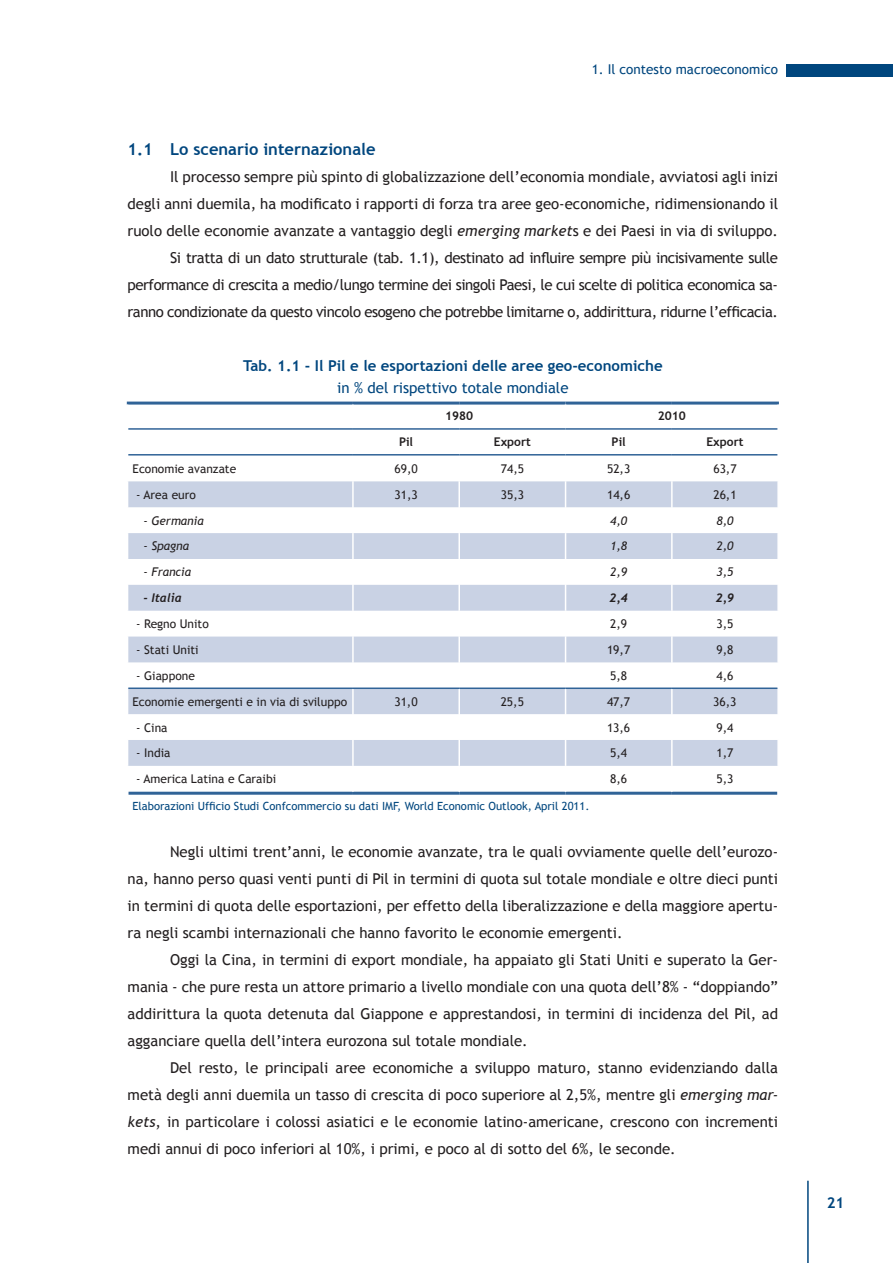
<style>
.page{position:relative;width:893px;height:1263px;background:#fff}
.page>*{position:absolute;margin:0;border:0;box-sizing:border-box;transform-origin:0 0}
.t1{font:700 16.5px "Trebuchet MS";color:#00467e}
.t2{font:15px/27px "Trebuchet MS";color:#231f20;text-align:justify}
.t3{font:15px/27px "Trebuchet MS";letter-spacing:-.03em;color:#231f20;text-align:right}
.t4{font:700 15px "Trebuchet MS";color:#00467e}
.t5{font:15px "Trebuchet MS";color:#00467e}
.t6{font:13.5px "Trebuchet MS";color:#00467e}
.t7{font:12px "Trebuchet MS";color:#231f20}
.t8{font:italic 12px "Trebuchet MS";color:#231f20}
.t9{font:700 12px "Trebuchet MS";color:#231f20}
.t10{font:italic 700 12px "Trebuchet";color:#231f20}
.t11{font:11.25px "Trebuchet MS";color:#00467e}
.s1{font-style:italic}
</style>
<div class="page">
<hr style="left:807px;top:1181px;width:2px;height:82px;background:#00467e">
<div style="left:787px;top:64px;width:106px;height:13px;background:#00467e"></div>
<svg style="left:128px;top:481px;width:649px;height:285px;fill:#c9d2e4"></svg>
<hr style="left:127px;top:402px;width:226px;height:3px;background:#306397">
<hr style="left:353px;top:402px;width:106px;height:3px;background:#306397">
<hr style="left:459px;top:402px;width:107px;height:3px;background:#306397">
<hr style="left:566px;top:402px;width:106px;height:3px;background:#306397">
<hr style="left:672px;top:402px;width:107px;height:3px;background:#306397">
<hr style="left:128px;top:792px;width:225px;height:3px;background:#306397">
<hr style="left:353px;top:792px;width:106px;height:3px;background:#306397">
<hr style="left:459px;top:792px;width:107px;height:3px;background:#306397">
<hr style="left:566px;top:792px;width:106px;height:3px;background:#306397">
<hr style="left:672px;top:792px;width:105px;height:3px;background:#306397">
<hr style="left:352px;top:481px;width:2px;height:26px;background:#fff">
<hr style="left:458px;top:481px;width:2px;height:26px;background:#fff">
<hr style="left:671px;top:481px;width:2px;height:26px;background:#fff">
<hr style="left:352px;top:507px;width:2px;height:26px;background:#fff">
<hr style="left:458px;top:507px;width:2px;height:26px;background:#fff">
<hr style="left:671px;top:507px;width:2px;height:26px;background:#fff">
<hr style="left:352px;top:533px;width:2px;height:26px;background:#fff">
<hr style="left:458px;top:533px;width:2px;height:26px;background:#fff">
<hr style="left:671px;top:533px;width:2px;height:26px;background:#fff">
<hr style="left:352px;top:559px;width:2px;height:26px;background:#fff">
<hr style="left:458px;top:559px;width:2px;height:26px;background:#fff">
<hr style="left:671px;top:559px;width:2px;height:26px;background:#fff">
<hr style="left:352px;top:585px;width:2px;height:26px;background:#fff">
<hr style="left:458px;top:585px;width:2px;height:26px;background:#fff">
<hr style="left:671px;top:585px;width:2px;height:26px;background:#fff">
<hr style="left:352px;top:611px;width:2px;height:25px;background:#fff">
<hr style="left:458px;top:611px;width:2px;height:25px;background:#fff">
<hr style="left:671px;top:611px;width:2px;height:25px;background:#fff">
<hr style="left:352px;top:636px;width:2px;height:26px;background:#fff">
<hr style="left:458px;top:636px;width:2px;height:26px;background:#fff">
<hr style="left:671px;top:636px;width:2px;height:26px;background:#fff">
<hr style="left:352px;top:662px;width:2px;height:25px;background:#fff">
<hr style="left:458px;top:662px;width:2px;height:25px;background:#fff">
<hr style="left:671px;top:662px;width:2px;height:25px;background:#fff">
<hr style="left:352px;top:689px;width:2px;height:25px;background:#fff">
<hr style="left:458px;top:689px;width:2px;height:25px;background:#fff">
<hr style="left:671px;top:689px;width:2px;height:25px;background:#fff">
<hr style="left:352px;top:714px;width:2px;height:26px;background:#fff">
<hr style="left:458px;top:714px;width:2px;height:26px;background:#fff">
<hr style="left:671px;top:714px;width:2px;height:26px;background:#fff">
<hr style="left:352px;top:740px;width:2px;height:26px;background:#fff">
<hr style="left:458px;top:740px;width:2px;height:26px;background:#fff">
<hr style="left:671px;top:740px;width:2px;height:26px;background:#fff">
<svg style="left:565px;top:455px;width:1px;height:337px"></svg>
<hr style="left:128px;top:428px;width:225px;height:2px;background:#306397">
<hr style="left:353px;top:428px;width:106px;height:2px;background:#306397">
<hr style="left:459px;top:428px;width:107px;height:2px;background:#306397">
<hr style="left:566px;top:428px;width:106px;height:2px;background:#306397">
<hr style="left:672px;top:428px;width:105px;height:2px;background:#306397">
<hr style="left:128px;top:454px;width:225px;height:1px;background:#306397">
<hr style="left:353px;top:454px;width:106px;height:1px;background:#306397">
<hr style="left:459px;top:454px;width:107px;height:1px;background:#306397">
<hr style="left:566px;top:454px;width:106px;height:1px;background:#306397">
<hr style="left:672px;top:454px;width:105px;height:1px;background:#306397">
<hr style="left:128px;top:687px;width:225px;height:2px;background:#306397">
<hr style="left:353px;top:687px;width:106px;height:2px;background:#306397">
<hr style="left:459px;top:687px;width:107px;height:2px;background:#306397">
<hr style="left:566px;top:687px;width:106px;height:2px;background:#306397">
<hr style="left:672px;top:687px;width:105px;height:2px;background:#306397">
<p class="t6" style="left:592px;top:61px;width:188px">1. Il contesto macroeconomico</p>
<p class="t1" style="left:128px;top:139px;width:249px">1.1 Lo scenario internazionale</p>
<p class="t3" style="left:128px;top:163px;width:652px">Il processo sempre più spinto di globalizzazione dell’economia mondiale, avviatosi agli inizi<br>degli anni duemila, ha modificato i rapporti di forza tra aree geo-economiche, ridimensionando il ruolo delle economie avanzate a vantaggio degli <span class="s1">emerging market</span>s e dei Paesi in via di sviluppo.<br>Si tratta di un dato strutturale (tab. 1.1), destinato ad influire sempre più incisivamente sulle performance di crescita a medio/lungo termine dei singoli Paesi, le cui scelte di politica economica sa&shy;ranno condizionate da questo vincolo esogeno che potrebbe limitarne o, addirittura, ridurne l’efficacia.</p>
<p class="t4" style="left:243px;top:356px;width:421px">Tab. 1.1 - Il Pil e le esportazioni delle aree geo-economiche</p>
<p class="t5" style="left:337px;top:379px;width:233px">in % del rispettivo totale mondiale</p>
<p class="t9" style="left:445px;top:409px;width:30px">1980</p>
<p class="t9" style="left:658px;top:409px;width:30px">2010</p>
<p class="t9" style="left:399px;top:434px;width:16px">Pil</p>
<p class="t9" style="left:494px;top:434px;width:39px">Export</p>
<p class="t9" style="left:612px;top:434px;width:16px">Pil</p>
<p class="t9" style="left:706px;top:434px;width:39px">Export</p>
<p class="t7" style="left:133px;top:462px;width:105px">Economie avanzate</p>
<p class="t7" style="left:394px;top:462px;width:25px">69,0</p>
<p class="t7" style="left:501px;top:462px;width:25px">74,5</p>
<p class="t7" style="left:607px;top:462px;width:25px">52,3</p>
<p class="t7" style="left:713px;top:462px;width:25px">63,7</p>
<p class="t7" style="left:136px;top:487px;width:61px">- Area euro</p>
<p class="t7" style="left:394px;top:487px;width:25px">31,3</p>
<p class="t7" style="left:501px;top:487px;width:25px">35,3</p>
<p class="t7" style="left:607px;top:487px;width:25px">14,6</p>
<p class="t7" style="left:713px;top:487px;width:25px">26,1</p>
<p class="t8" style="left:143px;top:513px;width:62px">- Germania</p>
<p class="t8" style="left:610px;top:513px;width:18px">4,0</p>
<p class="t8" style="left:716px;top:513px;width:18px">8,0</p>
<p class="t8" style="left:143px;top:539px;width:47px">- Spagna</p>
<p class="t8" style="left:610px;top:539px;width:18px">1,8</p>
<p class="t8" style="left:716px;top:539px;width:18px">2,0</p>
<p class="t8" style="left:143px;top:565px;width:49px">- Francia</p>
<p class="t8" style="left:610px;top:565px;width:18px">2,9</p>
<p class="t8" style="left:716px;top:565px;width:18px">3,5</p>
<p class="t10" style="left:143px;top:591px;width:40px">- Italia</p>
<p class="t10" style="left:609px;top:591px;width:20px">2,4</p>
<p class="t10" style="left:716px;top:591px;width:20px">2,9</p>
<p class="t7" style="left:136px;top:617px;width:74px">- Regno Unito</p>
<p class="t7" style="left:610px;top:617px;width:18px">2,9</p>
<p class="t7" style="left:716px;top:617px;width:18px">3,5</p>
<p class="t7" style="left:136px;top:643px;width:64px">- Stati Uniti</p>
<p class="t7" style="left:607px;top:643px;width:25px">19,7</p>
<p class="t7" style="left:716px;top:643px;width:18px">9,8</p>
<p class="t7" style="left:136px;top:668px;width:60px">- Giappone</p>
<p class="t7" style="left:610px;top:668px;width:18px">5,8</p>
<p class="t7" style="left:716px;top:668px;width:18px">4,6</p>
<p class="t7" style="left:133px;top:694px;width:216px">Economie emergenti e in via di sviluppo</p>
<p class="t7" style="left:394px;top:694px;width:25px">31,0</p>
<p class="t7" style="left:501px;top:694px;width:25px">25,5</p>
<p class="t7" style="left:607px;top:694px;width:25px">47,7</p>
<p class="t7" style="left:713px;top:694px;width:25px">36,3</p>
<p class="t7" style="left:136px;top:720px;width:33px">- Cina</p>
<p class="t7" style="left:607px;top:720px;width:25px">13,6</p>
<p class="t7" style="left:716px;top:720px;width:18px">9,4</p>
<p class="t7" style="left:136px;top:746px;width:36px">- India</p>
<p class="t7" style="left:610px;top:746px;width:18px">5,4</p>
<p class="t7" style="left:716px;top:746px;width:18px">1,7</p>
<p class="t7" style="left:136px;top:772px;width:142px">- America Latina e Caraibi</p>
<p class="t7" style="left:610px;top:772px;width:18px">8,6</p>
<p class="t7" style="left:716px;top:772px;width:18px">5,3</p>
<p class="t11" style="left:133px;top:800px;width:458px">Elaborazioni Ufficio Studi Confcommercio su dati IMF, World Economic Outlook, April 2011.</p>
<p class="t2" style="left:128px;top:838px;width:652px;text-indent:43px">Negli ultimi trent’anni, le economie avanzate, tra le quali ovviamente quelle dell’eurozo&shy;na, hanno perso quasi venti punti di Pil in termini di quota sul totale mondiale e oltre dieci punti in termini di quota delle esportazioni, per effetto della liberalizzazione e della maggiore apertu&shy;ra negli scambi internazionali che hanno favorito le economie emergenti.</p>
<p class="t2" style="left:128px;top:946px;width:652px;text-indent:43px">Oggi la Cina, in termini di export mondiale, ha appaiato gli Stati Uniti e superato la Ger&shy;mania - che pure resta un attore primario a livello mondiale con una quota dell’8% - “doppiando” addirittura la quota detenuta dal Giappone e apprestandosi, in termini di incidenza del Pil, ad agganciare quella dell’intera eurozona sul totale mondiale.</p>
<p class="t2" style="left:128px;top:1054px;width:652px;text-indent:43px">Del resto, le principali aree economiche a sviluppo maturo, stanno evidenziando dalla metà degli anni duemila un tasso di crescita di poco superiore al 2,5%, mentre gli <span class="s1">emerging mar&shy;kets</span>, in particolare i colossi asiatici e le economie latino-americane, crescono con incrementi medi annui di poco inferiori al 10%, i primi, e poco al di sotto del 6%, le seconde.</p>
<p class="t4" style="left:827px;top:1193px;width:19px">21</p>
</div>
